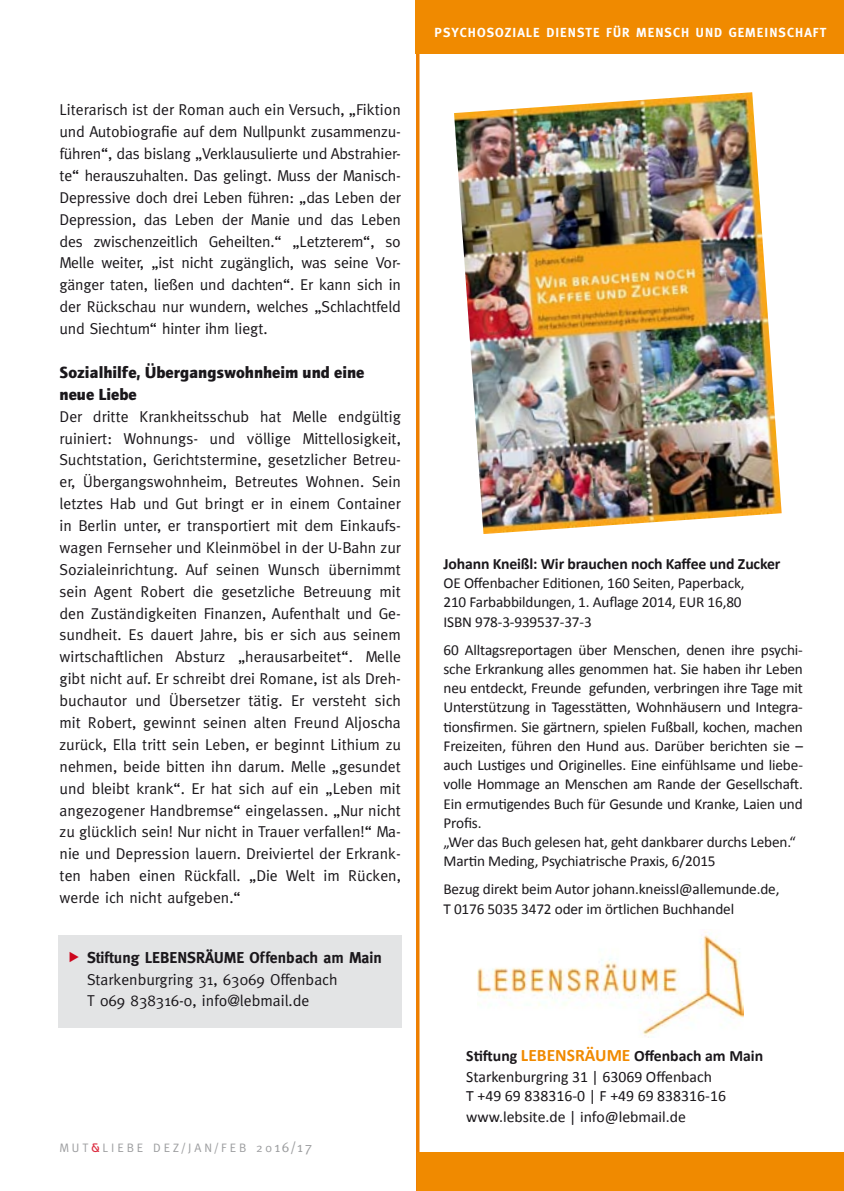
<style>
.page{position:relative;width:844px;height:1191px;background:#fff}
.page>*{position:absolute;margin:0;border:0;box-sizing:border-box;transform-origin:0 0}
.t1{font:16.62px/21.9px "Quay Itc T Black Ro 1";color:#1a171b}
.t2{font:15.75px/21.9px "Meta";color:#1a171b;text-align:justify}
.t3{font:15.75px/21px "Calibri";color:#1a171b}
.t4{font:700 15.75px "Calibri";letter-spacing:-.01em;color:#1a171b}
.t5{font:700 15.75px "Meta";color:#1a171b}
.t6{font:15.22px/19.2px "Calibri";letter-spacing:-.01em;color:#1a171b}
.t7{font:700 13.12px "Meta";letter-spacing:.08em;color:#fff}
.t8{font:12.25px "Meta";letter-spacing:.24em;color:#9c9d9f}
.s1{font-family:"Bauhaus";font-weight:500;color:#dc2b3f}
.s2{font-size:14px}
.s3{font-weight:700}
.s4{font-weight:700;font-size:17.5px;color:#f08a00}
</style>
<div class="page">
<hr style="left:416px;top:0;width:3px;height:1191px;background:#ee7f00">
<div style="left:59px;top:935px;width:343px;height:93px;background:#e3e4e5"></div>
<img style="left:477px;top:931px;width:265px;height:105px">
<div style="left:415px;top:0;width:428px;height:54px;background:#f08a00"></div>
<img style="left:454px;top:92px;width:327px;height:442px">
<div style="left:417px;top:1153px;width:426px;height:38px;background:#f08a00"></div>
<p class="t2" style="left:59px;top:99px;width:343px">Literarisch ist der Roman auch ein Versuch, „Fiktion und Autobiografie auf dem Nullpunkt zusammenzu&shy;führen“, das bislang „Verklausulierte und Abstrahier&shy;te“ herauszuhalten. Das gelingt. Muss der Manisch-Depressive doch drei Leben führen: „das Leben der Depression, das Leben der Manie und das Leben des zwischenzeitlich Geheilten.“ „Letzterem“, so Melle weiter, „ist nicht zugänglich, was seine Vor&shy;gänger taten, ließen und dachten“. Er kann sich in der Rückschau nur wundern, welches „Schlachtfeld und Siechtum“ hinter ihm liegt.</p>
<p class="t1" style="left:60px;top:361px;width:306px">Sozialhilfe, Übergangswohnheim und eine neue Liebe</p>
<p class="t2" style="left:60px;top:405px;width:343px">Der dritte Krankheitsschub hat Melle endgültig ruiniert: Wohnungs- und völlige Mittellosigkeit, Suchtstation, Gerichtstermine, gesetzlicher Betreu&shy;er, Übergangswohnheim, Betreutes Wohnen. Sein letztes Hab und Gut bringt er in einem Container in Berlin unter, er transportiert mit dem Einkaufs&shy;wagen Fernseher und Kleinmöbel in der U-Bahn zur Sozialeinrichtung. Auf seinen Wunsch übernimmt sein Agent Robert die gesetzliche Betreuung mit den Zuständigkeiten Finanzen, Aufenthalt und Ge&shy;sundheit. Es dauert Jahre, bis er sich aus seinem wirtschaftlichen Absturz „herausarbeitet“. Melle gibt nicht auf. Er schreibt drei Romane, ist als Dreh&shy;buchautor und Übersetzer tätig. Er versteht sich mit Robert, gewinnt seinen alten Freund Aljoscha zurück, Ella tritt sein Leben, er beginnt Lithium zu nehmen, beide bitten ihn darum. Melle „gesundet und bleibt krank“. Er hat sich auf ein „Leben mit angezogener Handbremse“ eingelassen. „Nur nicht zu glücklich sein! Nur nicht in Trauer verfallen!“ Ma&shy;nie und Depression lauern. Dreiviertel der Erkrank&shy;ten haben einen Rückfall. „Die Welt im Rücken, werde ich nicht aufgeben.“</p>
<p class="t5" style="left:87px;top:948px;width:296px">STIFTUNG LEBENSRÄUME OFFENBACH AM MAIN</p>
<p class="t2" style="left:66px;top:968px;width:273px;text-indent:21px">Starkenburgring 31, 63069 Offenbach<br>T 069 838316-0, info@lebmail.de</p>
<p class="t8" style="left:60px;top:1141px;width:138px">mut<span class="s1">&amp;</span>liebe Dez/Jan</p>
<p class="t8" style="left:215px;top:1141px;width:99px">/Feb 20<span class="s2">16/17</span></p>
<p class="t7" style="left:434px;top:25px;width:53px">PSYCHOSO</p>
<p class="t7" style="left:505px;top:25px;width:64px">ZIALE DIENS</p>
<p class="t7" style="left:585px;top:25px;width:71px">TE FÜR MENS</p>
<p class="t7" style="left:673px;top:25px;width:25px">CH UND</p>
<p class="t7" style="left:728px;top:25px;width:19px">GEME</p>
<p class="t7" style="left:764px;top:25px;width:63px">INSCHAFT</p>
<p class="t4" style="left:443px;top:553px;width:338px">Johann Kneißl: Wir brauchen noch Kaffee und Zucker</p>
<p class="t6" style="left:443px;top:572px;width:302px">OE Offenbacher Editionen, 160 Seiten, Paperback,<br>210 Farbabbildungen, 1. Auflage 2014, EUR 16,80<br>ISBN 978-3-939537-37-3</p>
<p class="t6" style="left:443px;top:639px;width:361px">60 Alltagsreportagen über Menschen, denen ihre psychi&shy;sche Erkrankung alles genommen hat. Sie haben ihr Leben neu entdeckt, Freunde gefunden, verbringen ihre Tage mit Unterstützung in Tagesstätten, Wohnhäusern und Integra&shy;tionsfirmen. Sie gärtnern, spielen Fußball, kochen, machen Freizeiten, führen den Hund aus. Darüber berichten sie – auch Lustiges und Originelles. Eine einfühlsame und liebe&shy;volle Hommage an Menschen am Rande der Gesellschaft.<br>Ein ermutigendes Buch für Gesunde und Kranke, Laien und Profis.<br>„Wer das Buch gelesen hat, geht dankbarer durchs Leben.“ Martin Meding, Psychiatrische Praxis, 6/2015</p>
<p class="t6" style="left:443px;top:879px;width:337px">Bezug direkt beim Autor johann.kneissl@allemunde.de,<br>T 0176 5035 3472 oder im örtlichen Buchhandel</p>
<p class="t3" style="left:466px;top:1044px;width:298px"><span class="s3">Stiftung</span> <span class="s4">LEBENSRÄUME</span> <span class="s3">Offenbach am Main<br></span>Starkenburgring 31 | 63069 Offenbach</p>
<p class="t3" style="left:466px;top:1084px;width:261px">T +49 69 838316-0 | F +49 69 838316-16 www.lebsite.de | info@lebmail.de</p>
</div>
